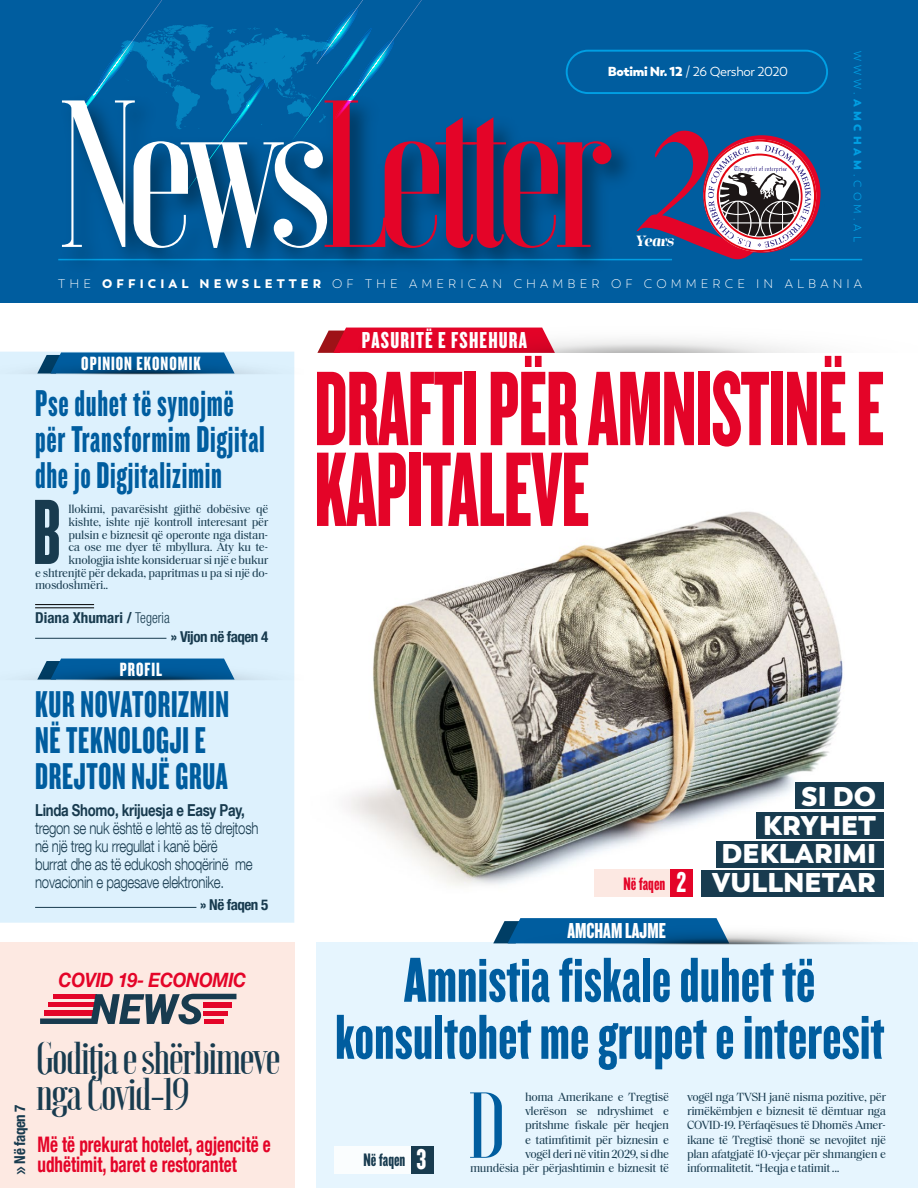
<style>
.page{position:relative;width:918px;height:1188px;background:#fff}
.page>*{position:absolute;margin:0;border:0;box-sizing:border-box;transform-origin:0 0}
.t1{font:500 209.25px "Voga";letter-spacing:-.06em;color:#e40428}
.t2{font:110.1px/80.8px "Knockout HTF68 Full Featherwt";letter-spacing:-.01em;color:#e40428;scale:.81 1}
.t3{font:96.3px "Knockout HTF67 Full Bantamwt";color:#183b4f}
.t4{font:500 93.45px "Voga";color:#005d9f}
.t5{font:66px/57px "Knockout HTF68 Full Featherwt";color:#005d9f;text-align:center}
.t6{font:500 45.9px/35.7px "Voga";letter-spacing:-.04em;color:#183b4f}
.t7{font:38.85px/36.2px "Knockout HTF68 Full Featherwt";letter-spacing:.02em;color:#005d9f;scale:.9 1}
.t8{font:800 27px/28.7px "Boston";color:#fff;text-align:right}
.t9{font:24px "Knockout HTF68 Full Featherwt";letter-spacing:.05em;color:#fff}
.t10{font:22.5px "Knockout HTF68 Full Featherwt";color:#fff}
.t11{font:700 condensed 21.45px/19.8px "Helvetica Neue LT Com";color:#e40428;scale:.8 1}
.t12{font:19.95px "Knockout HTF68 Full Featherwt";letter-spacing:.05em;color:#fff}
.t13{font:italic 700 19.8px "Helvetica Neue LT Com";letter-spacing:-.02em;color:#e40428;scale:.9 1}
.t14{font:18.75px "Knockout HTF68 Full Featherwt";color:#e40428}
.t15{font:18.75px "Knockout HTF68 Full Featherwt";color:#183b4f}
.t16{font:300 16.5px/18px "Helvetica Neue LT Com";letter-spacing:-.02em;color:#183b4f;scale:.8 1}
.t17{font:700 16.5px "Helvetica Neue LT Com";letter-spacing:-.02em;color:#183b4f;scale:.8 1}
.t18{font:700 condensed 15px "Helvetica Neue LT Com";letter-spacing:-.03em;color:#183b4f}
.t19{font:700 condensed 15px "Helvetica Neue LT Com";color:#183b4f}
.t20{font:italic 700 14.7px "Jaymont PERSONAL";color:#fff}
.t21{font:13.05px "Boston";letter-spacing:-.025em;color:#fff}
.t22{font:300 12.45px "Boston";letter-spacing:.33em;color:#fff}
.t23{font:12px/14.2px "Saol Text";letter-spacing:-.03em;color:#183b4f;text-align:right}
.t24{font:10.8px "Boston";letter-spacing:.37em;color:#009fe3}
.s1{font-weight:800}
.s2{color:#fff}
.s3{font-weight:900}
.s4{font-weight:300}
.s5{font-family:"Interstate Mono";font-weight:400;font-stretch:normal}
.s6{font-size:29.7px;color:#fff}
</style>
<div class="page">
<img style="left:346px;top:511px;width:538px;height:386px">
<div style="left:316px;top:942px;width:602px;height:246px;background:#e6f5fe"></div>
<div style="left:0;top:0;width:918px;height:302px;background:#005d9f"></div>
<div style="left:566px;top:50px;width:262px;height:44px;border:2px solid #009fe3;border-radius:21px"></div>
<svg style="left:645px;top:130px;width:171px;height:131px"></svg>
<hr style="left:58px;top:259px;width:614px;height:1px;background:#009fe3">
<hr style="left:790px;top:259px;width:72px;height:1px;background:#009fe3">
<img style="left:44px;top:57px;width:601px;height:246px">
<svg style="left:75px;top:0;width:367px;height:193px"></svg>
<div style="left:10px;top:362px;width:274px;height:550px;background:#ddf1fd"></div>
<div style="left:0;top:352px;width:294px;height:571px;border:21px solid #ddf1fd"></div>
<div style="left:0;top:942px;width:294px;height:246px;background:#fde9e2"></div>
<svg style="left:493px;top:918px;width:32px;height:25px"></svg>
<img style="left:525px;top:918px;width:335px;height:26px">
<svg style="left:40px;top:994px;width:196px;height:30px"></svg>
<div style="left:594px;top:870px;width:77px;height:27px;background:#fce8e2"></div>
<div style="left:670px;top:870px;width:23px;height:27px;background:#e40428"></div>
<div style="left:334px;top:1146px;width:77px;height:28px;background:#fff"></div>
<div style="left:411px;top:1146px;width:23px;height:28px;background:#183b4f"></div>
<svg style="left:782px;top:350px;width:78px;height:3px"></svg>
<svg style="left:312px;top:280px;width:387px;height:278px"></svg>
<div style="left:795px;top:783px;width:89px;height:26px;background:#183b4f"></div>
<div style="left:756px;top:812px;width:128px;height:26px;background:#183b4f"></div>
<div style="left:716px;top:841px;width:168px;height:27px;background:#183b4f"></div>
<div style="left:701px;top:870px;width:183px;height:26px;background:#183b4f"></div>
<hr style="left:35px;top:907px;width:161px;height:1px;background:#183b4f">
<img style="left:0;top:651px;width:295px;height:29px">
<hr style="left:35px;top:638px;width:131px;height:1px;background:#183b4f">
<img style="left:0;top:351px;width:295px;height:23px">
<hr style="left:35px;top:604px;width:59px;height:1px;background:#000">
<hr style="left:35px;top:608px;width:59px;height:1px;background:#000">
<p class="t21" style="left:608px;top:64px;width:182px"><span class="s1">Botimi Nr. 12</span> / 26 Qershor 2020</p>
<h1 class="t1" style="left:57px;top:57px;width:558px"><span class="s2">News</span>Letter</h1>
<p class="t20" style="left:637px;top:231px;width:39px">Years</p>
<p class="t24" style="left:864px;top:51px;width:192px;rotate:90deg">WWW.<span class="s1">AMCHAM</span>.COM.AL</p>
<p class="t22" style="left:58px;top:277px;width:805px">THE <span class="s3">OFFICIAL NEWSLETTER</span> OF THE AMERICAN CHAMBER OF COMMERCE IN ALBANIA</p>
<h3 class="t12" style="left:81px;top:353px;width:121px">OPINION EKONOMIK</h3>
<h3 class="t7" style="left:35px;top:386px;width:257px">Pse duhet të synojmë për Transformim Digjital dhe jo Digjitalizimin</h3>
<h3 class="t3" style="left:33px;top:484px;width:30px">B</h3>
<p class="t23" style="left:69px;top:501px;width:201px">llokimi, pavarësisht gjithë dobësive që</p>
<p class="t23" style="left:69px;top:514px;width:201px">kishte, ishte një kontroll interesant për</p>
<p class="t23" style="left:69px;top:527px;width:201px">pulsin e biznesit që operonte nga distan-</p>
<p class="t23" style="left:69px;top:539px;width:201px">ca ose me dyer të mbyllura. Aty ku te-</p>
<p class="t23" style="left:69px;top:552px;width:201px">knologjia ishte konsideruar si një e bukur</p>
<p class="t23" style="left:35px;top:565px;width:235px">e shtrenjtë për dekada, papritmas u pa si një do-</p>
<p class="t23" style="left:35px;top:577px;width:75px">mosdoshmëri..</p>
<p class="t19" style="left:35px;top:609px;width:136px">Diana Xhumari / <span class="s4">Tegeria</span></p>
<p class="t18" style="left:171px;top:628px;width:99px">» Vijon në faqen 4</p>
<h3 class="t12" style="left:120px;top:659px;width:44px">PROFIL</h3>
<h3 class="t7" style="left:35px;top:686px;width:217px">KUR NOVATORIZMIN<br>NË TEKNOLOGJI E<br>DREJTON NJË GRUA</h3>
<h3 class="t17" style="left:35px;top:799px;width:264px">Linda Shomo, krijuesja e Easy Pay,</h3>
<h3 class="t16" style="left:35px;top:818px;width:281px">tregon se nuk është e lehtë as të drejtosh në një treg ku rregullat i kanë bërë<br>burrat dhe as të edukosh shoqërinë me novacionin e pagesave elektronike.</h3>
<p class="t18" style="left:200px;top:896px;width:70px">» Në faqen 5</p>
<h3 class="t13" style="left:59px;top:967px;width:210px">COVID 19- ECONOMIC</h3>
<p class="t18" style="left:11px;top:1175px;width:72px;rotate:-90deg"><span class="s5">»</span> Në faqen 7</p>
<h3 class="t6" style="left:36px;top:1039px;width:246px">Goditja e shërbimeve nga Covid-19</h3>
<h3 class="t11" style="left:38px;top:1135px;width:293px">Më të prekurat hotelet, agjencitë e udhëtimit, baret e restorantet</h3>
<h3 class="t9" style="left:362px;top:328px;width:167px">PASURITË E FSHEHURA</h3>
<h2 class="t2" style="left:314px;top:370px;width:705px">DRAFTI PËR AMNISTINË E<br>KAPITALEVE</h2>
<h3 class="t14" style="left:623px;top:874px;width:64px">Në faqen <span class="s6">2</span></h3>
<h3 class="t8" style="left:712px;top:783px;width:166px">SI DO<br>KRYHET<br>DEKLARIMI<br>VULLNETAR</h3>
<h3 class="t10" style="left:568px;top:919px;width:100px">AMCHAM LAJME</h3>
<h3 class="t5" style="left:335px;top:952px;width:551px">Amnistia fiskale duhet të konsultohet me grupet e interesit</h3>
<h3 class="t15" style="left:364px;top:1150px;width:64px">Në faqen <span class="s6">3</span></h3>
<p class="t23" style="left:470px;top:1089px;width:200px">homa Amerikane e Tregtisë<br>vlerëson se ndryshimet e<br>pritshme fiskale për heqjen<br>e tatimfitimit për biznesin e<br>vogël deri në vitin 2029, si dhe<br>mundësia për përjashtimin e biznesit të</p>
<p class="t23" style="left:687px;top:1089px;width:200px;text-align:justify">vogël nga TVSH janë nisma pozitive, për rimëkëmbjen e biznesit të dëmtuar nga COVID-19. Përfaqësues të Dhomës Amer&shy;ikane të Tregtisë thonë se nevojitet një plan afatgjatë 10-vjeçar për shmangien e informalitetit. “Heqja e tatimit ...</p>
<h3 class="t4" style="left:467px;top:1073px;width:41px">D</h3>
</div>
